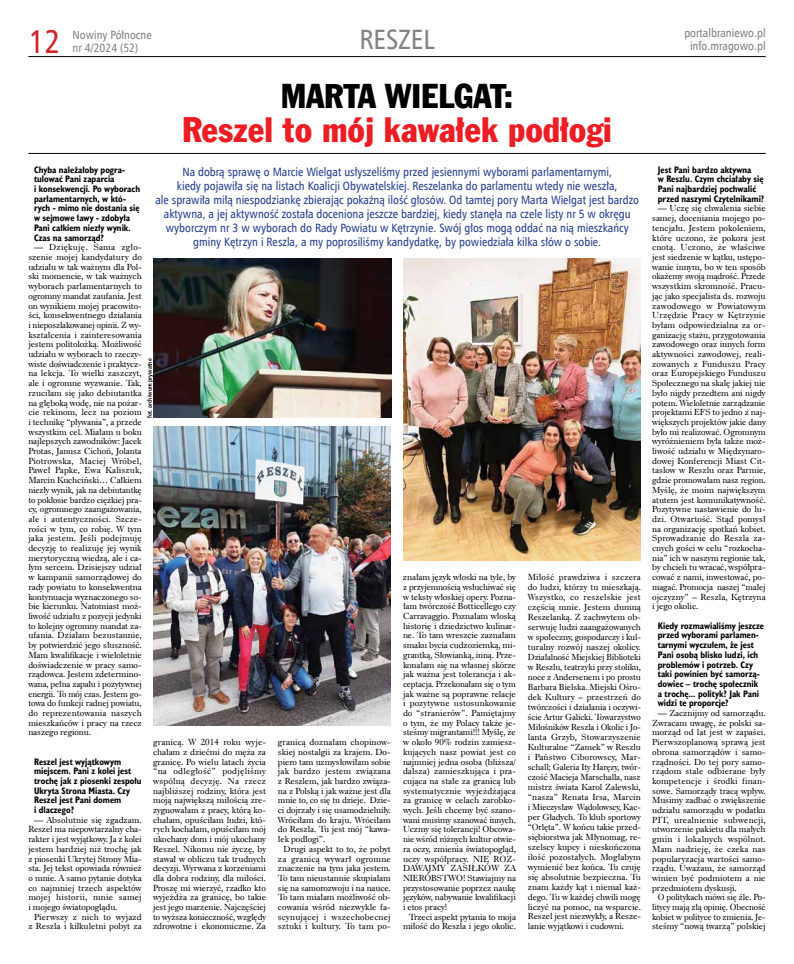
<style>
.page{position:relative;width:794px;height:964px;background:#fff}
.page>*{position:absolute;margin:0;border:0;box-sizing:border-box;transform-origin:0 0}
.t1{font:35px "Frank Goth Cn EU";color:#ed1d24}
.t2{font:33.6px "Frank Goth Cn EU";color:#000}
.t3{font:33px "Humnst 777 Cn EU";color:#d2232a}
.t4{font:28px "Humnst 777 Cn EU";color:#808285}
.t5{font:12px/14px "Humnst 777 Cn EU";color:#25408f;text-align:center}
.t6{font:12px/13px "Humnst 777 Cn EU";color:#808285}
.t7{font:700 9.5px/9.7px "Humanst 521 Cn EU";color:#000}
.t8{font:9.1px/9.7px "Dutch 766 EU";letter-spacing:-.01em;color:#000;text-align:justify}
.t9{font:700 6px "Humnst 777 Cn EU";color:#000}
</style>
<div class="page">
<hr style="left:28px;top:56px;width:737px;height:1px;background:#000">
<img style="left:153px;top:259px;width:238px;height:159px">
<img style="left:403px;top:259px;width:238px;height:302px">
<img style="left:154px;top:426px;width:237px;height:300px">
<hr style="left:28px;top:153px;width:737px;height:1px;background:#000">
<h3 class="t3" style="left:28px;top:21px;width:34px">12</h3>
<h3 class="t6" style="left:73px;top:28px;width:81px">Nowiny Północne nr 4/2024 (52)</h3>
<h3 class="t6" style="left:684px;top:27px;width:83px">portalbraniewo.pl</h3>
<h3 class="t4" style="left:359px;top:22px;width:72px">reszel</h3>
<h3 class="t6" style="left:690px;top:39px;width:77px">info.mragowo.pl</h3>
<h2 class="t2" style="left:281px;top:74px;width:234px">Marta WIELGAT:</h2>
<h1 class="t1" style="left:182px;top:107px;width:431px">Reszel to mój kawałek podłogi</h1>
<p class="t7" style="left:34px;top:165px;width:108px">Chyba należałoby pogra&shy;tulować Pani zaparcia<br>i konsekwencji. Po wyborach parlamentarnych, w któ&shy;rych - mimo nie dostania się w sejmowe ławy - zdobyła<br>Pani całkiem niezły wynik.<br>Czas na samorząd?</p>
<p class="t8" style="left:28px;top:242px;width:115px;text-indent:6px">— Dziękuję. Sama zgło&shy;szenie mojej kandydatury do udziału w tak ważnym dla Pol&shy;ski momencie, w tak ważnych wyborach parlamentarnych to ogromny mandat zaufania. Jest on wynikiem mojej pracowito&shy;ści, konsekwentnego działania i nieposzlakowanej opinii. Z wy&shy;kształcenia i zainteresowania jestem politolożką. Możliwość udziału w wyborach to rzeczy&shy;wiste doświadczenie i praktycz&shy;na lekcja. To wielki zaszczyt, ale i ogromne wyzwanie. Tak, rzuciłam się jako debiutantka na głęboką wodę, nie na pożar&shy;cie rekinom, lecz na poziom i technikę “pływania”, a przede wszystkim cel. Miałam u boku najlepszych zawodników: Jacek Protas, Janusz Cichoń, Jolanta Piotrowska, Maciej Wróbel, Paweł Papke, Ewa Kaliszuk, Marcin Kuchciński… Całkiem niezły wynik, jak na debiutantkę to pokłosie bardzo ciężkiej pra&shy;cy, ogromnego zaangażowania, ale i autentyczności. Szcze&shy;rości w tym, co robię. W tym jaka jestem. Jeśli podejmuję decyzję to realizuję jej wynik merytoryczną wiedzą, ale i ca&shy;łym sercem. Dzisiejszy udział w kampanii samorządowej do rady powiatu to konsekwentna kontynuacja wyznaczonego so&shy;bie kierunku. Natomiast moż&shy;liwość udziału z pozycji jedynki to kolejny ogromny mandat za&shy;ufania. Działam bezustannie, by potwierdzić jego słuszność.<br>Mam kwalifikacje i wieloletnie doświadczenie w pracy samo&shy;rządowca. Jestem zdetermino&shy;wana, pełna zapału i pozytywnej energii. To mój czas. Jestem go&shy;towa do funkcji radnej powiatu, do reprezentowania naszych mieszkańców i pracy na rzecz naszego regionu.</p>
<p class="t7" style="left:34px;top:756px;width:109px">Reszel jest wyjątkowym miejscem. Pani z kolei jest trochę jak z piosenki zespołu<br>Ukryta Strona Miasta. Czy<br>Reszel jest Pani domem<br>i dlaczego?</p>
<p class="t8" style="left:28px;top:815px;width:115px;text-indent:6px">— Absolutnie się zgadzam.<br>Reszel ma niepowtarzalny cha&shy;rakter i jest wyjątkowy. Ja z kolei jestem bardziej niż trochę jak z piosenki Ukrytej Strony Mia&shy;sta. Jej tekst opowiada również o mnie. A samo pytanie dotyka co najmniej trzech aspektów mojej historii, mnie samej i mojego światopoglądu.</p>
<p class="t8" style="left:28px;top:912px;width:115px;text-align:right">Pierwszy z nich to wyjazd z Reszla i kilkuletni pobyt za</p>
<p class="t5" style="left:155px;top:164px;width:485px">Na dobrą sprawę o Marcie Wielgat usłyszeliśmy przed jesiennymi wyborami parlamentarnymi,<br>kiedy pojawiła się na listach Koalicji Obywatelskiej. Reszelanka do parlamentu wtedy nie weszła,<br>ale sprawiła miłą niespodziankę zbierając pokaźną ilość głosów. Od tamtej pory Marta Wielgat jest bardzo aktywna, a jej aktywność została doceniona jeszcze bardziej, kiedy stanęła na czele listy nr 5 w okręgu wyborczym nr 3 w wyborach do Rady Powiatu w Kętrzynie. Swój głos mogą oddać na nią mieszkańcy gminy Kętrzyn i Reszla, a my poprosiliśmy kandydatkę, by powiedziała kilka słów o sobie.</p>
<p class="t9" style="left:146px;top:418px;width:61px;rotate:-90deg">fot. archiwum prywatne</p>
<p class="t8" style="left:528px;top:572px;width:114px;line-height:10px">Miłość prawdziwa i szczera do ludzi, którzy tu mieszkają.<br>Wszystko, co reszelskie jest częścią mnie. Jestem dumną Reszelanką. Z zachwytem ob&shy;serwuję ludzi zaangażowanych w społeczny, gospodarczy i kul&shy;turalny rozwój naszej okolicy.<br>Działalność Miejskiej Biblioteki w Reszlu, teatrzyki przy stoliku, noce z Andersenem i po prostu Barbara Bielska. Miejski Ośro&shy;dek Kultury – przestrzeń do twórczości i działania i oczywi&shy;ście Artur Galicki. Towarzystwo Miłośników Reszla i Okolic i Jo&shy;lanta Grzyb, Stowarzyszenie Kulturalne “Zamek” w Reszlu i Państwo Ciborowscy, Mar&shy;schall; Galeria Ity Haręzy, twór&shy;czość Macieja Marschalla, nasz mistrz świata Karol Zalewski, “nasza” Renata Irsa, Marcin i Mieczysław Wądołowscy, Kac&shy;per Gładych. To klub sportowy “Orlęta”. W końcu takie przed&shy;siębiorstwa jak Młynomag, re&shy;szelscy kupcy i nieskończona ilość pozostałych. Mogłabym wymienić bez końca. Tu czuję się absolutnie bezpieczna. Tu znam każdy kąt i niemal każ&shy;dego. Tu w każdej chwili mogę liczyć na pomoc, na wsparcie.<br>Reszel jest niezwykły, a Resze&shy;lanie wyjątkowi i cudowni.</p>
<p class="t8" style="left:403px;top:572px;width:114px">znałam język włoski na tyle, by z przyjemnością wsłuchiwać się w teksty włoskiej opery. Pozna&shy;łam twórczość Botticellego czy Carravaggio. Poznałam włoską historię i dziedzictwo kulinar&shy;ne. To tam wreszcie zaznałam smaku bycia cudzoziemką, mi&shy;grantką, Słowianką, inną. Prze&shy;konałam się na własnej skórze jak ważna jest tolerancja i ak&shy;ceptacja. Przekonałam się o tym jak ważne są poprawne relacje i pozytywne ustosunkowanie do “stranierów”. Pamiętajmy o tym, że my Polacy także je&shy;steśmy migrantami!!! Myślę, że w około 90% rodzin zamiesz&shy;kujących nasz powiat jest co najmniej jedna osoba (bliższa/ dalsza) zamieszkująca i pra&shy;cująca na stałe za granicą lub systematycznie wyjeżdżająca za granicę w celach zarobko&shy;wych. Jeśli chcemy być szano&shy;wani musimy szanować innych.<br>Uczmy się tolerancji! Obcowa&shy;nie wśród różnych kultur otwie&shy;ra oczy, zmienia światopogląd, uczy współpracy. NIE ROZ-DAWAJMY ZASIŁKÓW ZA NIERÓBSTWO! Stawiajmy na przystosowanie poprzez naukę języków, nabywanie kwalifikacji i etos pracy!</p>
<p class="t8" style="left:403px;top:912px;width:114px;text-align:right">Trzeci aspekt pytania to moja miłość do Reszla i jego okolic.</p>
<p class="t8" style="left:153px;top:737px;width:114px">granicą. W 2014 roku wyje&shy;chałam z dziećmi do męża za granicę. Po wielu latach życia “na odległość” podjęliśmy wspólną decyzję. Na rzecz najbliższej rodziny, która jest moją największą miłością zre&shy;zygnowałam z pracy, którą ko&shy;chałam, opuściłam ludzi, któ&shy;rych kochałam, opuściłam mój ukochany dom i mój ukochany Reszel. Nikomu nie życzę, by stawał w obliczu tak trudnych decyzji. Wyrwana z korzeniami dla dobra rodziny, dla miłości.<br>Proszę mi wierzyć, rzadko kto wyjeżdża za granicę, bo takie jest jego marzenie. Najczęściej to wyższa konieczność, względy zdrowotne i ekonomiczne. Za</p>
<p class="t8" style="left:278px;top:737px;width:114px">granicą doznałam chopinow&shy;skiej nostalgii za krajem. Do&shy;piero tam uzmysłowiłam sobie jak bardzo jestem związana z Reszlem, jak bardzo związa&shy;na z Polską i jak ważne jest dla mnie to, co się tu dzieje. Dzie&shy;ci dojrzały i się usamodzielniły.<br>Wróciłam do kraju. Wróciłam do Reszla. Tu jest mój “kawa&shy;łek podłogi”.</p>
<p class="t8" style="left:278px;top:844px;width:114px;text-indent:6px">Drugi aspekt to to, że pobyt za granicą wywarł ogromne znaczenie na tym jaka jestem.<br>To tam nieustannie skupiałam się na samorozwoju i na nauce.<br>To tam miałam możliwość ob&shy;cowania wśród niezwykle fa&shy;scynującej i wszechobecnej sztuki i kultury. To tam po-</p>
<p class="t7" style="left:658px;top:165px;width:108px">Jest Pani bardzo aktywna<br>w Reszlu. Czym chciałaby się<br>Pani najbardziej pochwalić przed naszymi Czytelnikami?</p>
<p class="t8" style="left:652px;top:204px;width:115px;text-indent:6px">— Uczę się chwalenia siebie samej, doceniania mojego po&shy;tencjału. Jestem pokoleniem, które uczono, że pokora jest cnotą. Uczono, że właściwe jest siedzenie w kątku, ustępo&shy;wanie innym, bo w ten sposób okażemy swoją mądrość. Przede wszystkim skromność. Pracu&shy;jąc jako specjalista ds. rozwoju zawodowego w Powiatowym Urzędzie Pracy w Kętrzynie byłam odpowiedzialna za or&shy;ganizację stażu, przygotowania zawodowego oraz innych form aktywności zawodowej, reali&shy;zowanych z Funduszu Pracy oraz Europejskiego Funduszu Społecznego na skalę jakiej nie było nigdy przedtem ani nigdy potem. Wieloletnie zarządzanie projektami EFS to jedno z naj&shy;większych projektów jakie dany było mi realizować. Ogromnym wyróżnieniem była także moż&shy;liwość udziału w Międzynaro&shy;dowej Konferencji Miast Cit&shy;taslow w Reszlu oraz Parmie, gdzie promowałam nasz region.<br>Myślę, że moim największym atutem jest komunikatywność.<br>Pozytywne nastawienie do lu&shy;dzi. Otwartość. Stąd pomysł na organizację spotkań kobiet.<br>Sprowadzanie do Reszla za&shy;cnych gości w celu “rozkocha&shy;nia” ich w naszym regionie tak, by chcieli tu wracać, współpra&shy;cować z nami, inwestować, po&shy;magać. Promocja naszej “małej ojczyzny” – Reszla, Kętrzyna i jego okolic.</p>
<p class="t7" style="left:658px;top:621px;width:108px">Kiedy rozmawialiśmy jeszcze przed wyborami parlamen&shy;tarnymi wyczułem, że jest<br>Pani osobą blisko ludzi, ich problemów i potrzeb. Czy taki powinien być samorzą&shy;dowiec – trochę społecznik a trochę... polityk? Jak Pani widzi te proporcje?</p>
<p class="t8" style="left:652px;top:708px;width:115px;text-indent:6px">— Zacznijmy od samorządu.<br>Zwracam uwagę, że polski sa&shy;morząd od lat jest w zapaści.<br>Pierwszoplanową sprawą jest obrona samorządów i samo&shy;rządności. Do tej pory samo&shy;rządom stale odbierane były kompetencje i środki finan&shy;sowe. Samorządy tracą wpływ.<br>Musimy zadbać o zwiększenie udziału samorządu w podatku PIT, urealnienie subwencji, utworzenie pakietu dla małych gmin i lokalnych wspólnot.<br>Mam nadzieję, że czeka nas popularyzacja wartości samo&shy;rządu. Uważam, że samorząd winien być podmiotem a nie przedmiotem dyskusji.</p>
<p class="t8" style="left:652px;top:892px;width:115px;text-indent:6px">O politykach mówi się źle. Po&shy;litycy mają złą opinię. Obecność kobiet w polityce to zmienia. Je&shy;steśmy “nową twarzą” polskiej</p>
</div>
